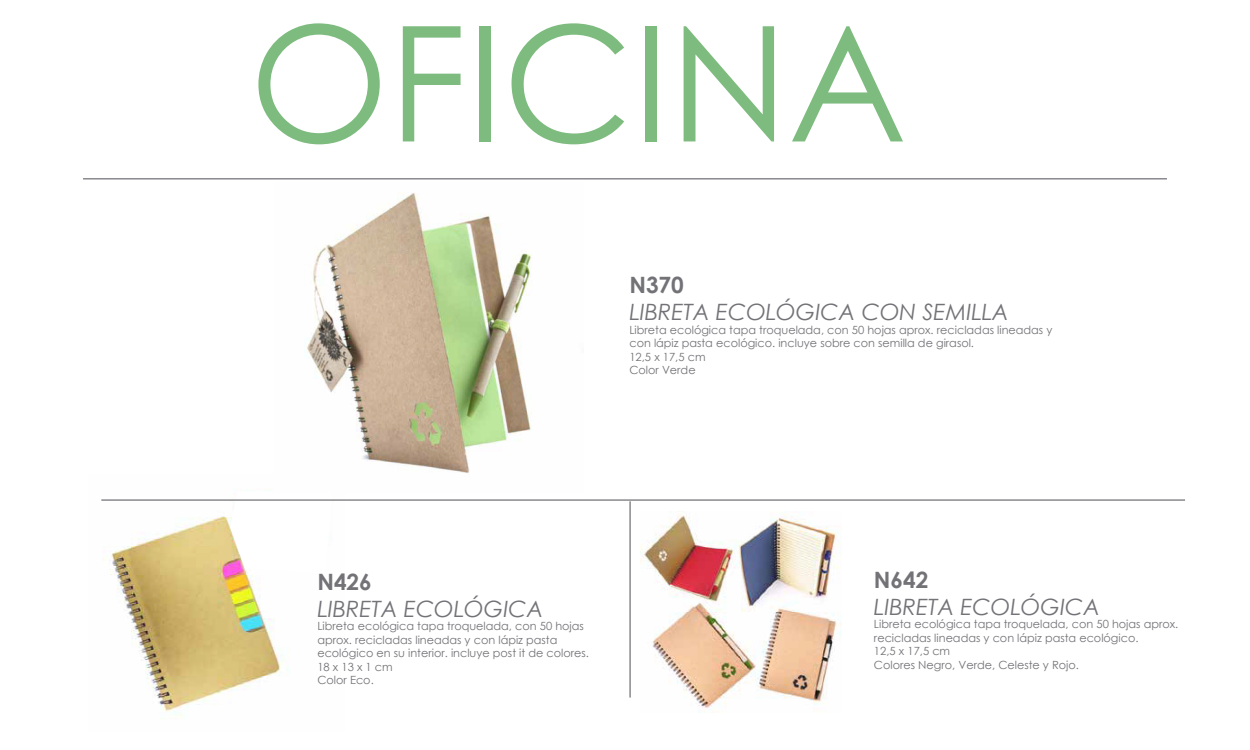
<style>
.page{position:relative;width:1250px;height:750px;background:#fff}
.page>*{position:absolute;margin:0;border:0;box-sizing:border-box;transform-origin:0 0}
.t1{font:160.38px "Century Gothic";color:#7dbc7e}
.t2{font:italic 22.5px "Century Gothic";color:#727277}
.t3{font:700 22.5px "Century Gothic";color:#727277}
.t4{font:11.25px/13.5px "Century Gothic";color:#727277}
</style>
<div class="page">
<img style="left:103px;top:516px;width:186px;height:201px">
<svg style="left:230px;top:503px;width:59px;height:71px"></svg>
<hr style="left:101px;top:499px;width:1084px;height:2px;background:#727277">
<hr style="left:83px;top:178px;width:1084px;height:1px;background:#727277">
<hr style="left:629px;top:501px;width:2px;height:197px;background:#727277">
<img style="left:307px;top:193px;width:225px;height:280px">
<img style="left:640px;top:511px;width:201px;height:201px">
<h1 class="t1" style="left:249px;top:-14px;width:659px">OFICINA</h1>
<h2 class="t3" style="left:629px;top:271px;width:56px">N370</h2>
<h2 class="t2" style="left:629px;top:299px;width:381px">LIBRETA ECOLÓGICA CON SEMILLA</h2>
<p class="t4" style="left:629px;top:323px;width:425px">Libreta ecológica tapa troquelada, con 50 hojas aprox. recicladas lineadas y con lápiz pasta ecológico. incluye sobre con semilla de girasol.<br>12,5 x 17,5 cm<br>Color Verde</p>
<h2 class="t3" style="left:317px;top:568px;width:56px">N426</h2>
<h2 class="t2" style="left:317px;top:595px;width:228px">LIBRETA ECOLÓGICA</h2>
<p class="t4" style="left:317px;top:619px;width:273px">Libreta ecológica tapa troquelada, con 50 hojas aprox. recicladas lineadas y con lápiz pasta ecológico en su interior. incluye post it de colores.<br>18 x 13 x 1 cm<br>Color Eco.</p>
<h2 class="t3" style="left:874px;top:566px;width:56px">N642</h2>
<h2 class="t2" style="left:874px;top:593px;width:228px">LIBRETA ECOLÓGICA</h2>
<p class="t4" style="left:874px;top:617px;width:306px">Libreta ecológica tapa troquelada, con 50 hojas aprox. recicladas lineadas y con lápiz pasta ecológico.<br>12,5 x 17,5 cm<br>Colores Negro, Verde, Celeste y Rojo.</p>
</div>
